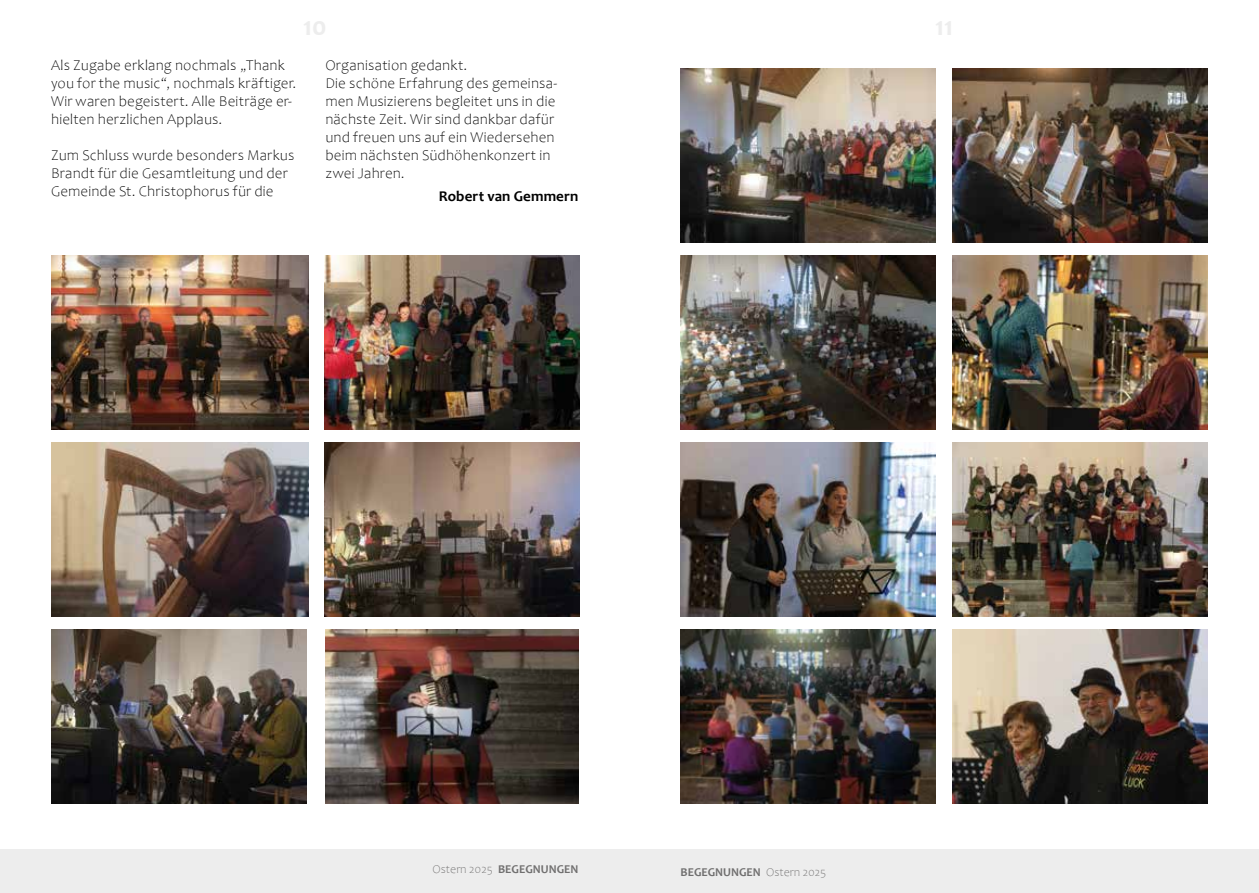
<style>
.page{position:relative;width:1259px;height:893px;background:#fff}
.page>*{position:absolute;margin:0;border:0;box-sizing:border-box;transform-origin:0 0}
.t1{font:300 15px/18px "Candara";letter-spacing:.01em;color:#000}
.t2{font:700 15px "Candara";letter-spacing:.01em;color:#000}
.t3{font:700 12px "Candara";color:#706f6f}
.s1{font-weight:300}
</style>
<div class="page">
<div style="left:0;top:850px;width:629px;height:43px;background:#ededed"></div>
<div style="left:629px;top:850px;width:630px;height:43px;background:#ededed"></div>
<img style="left:325px;top:629px;width:253px;height:175px">
<img style="left:51px;top:442px;width:257px;height:175px">
<img style="left:51px;top:255px;width:257px;height:174px">
<img style="left:324px;top:442px;width:255px;height:175px">
<img style="left:324px;top:255px;width:255px;height:174px">
<img style="left:680px;top:255px;width:255px;height:174px">
<img style="left:952px;top:442px;width:256px;height:175px">
<img style="left:680px;top:68px;width:255px;height:174px">
<img style="left:680px;top:629px;width:255px;height:175px">
<img style="left:952px;top:629px;width:256px;height:175px">
<img style="left:680px;top:442px;width:255px;height:175px">
<img style="left:952px;top:255px;width:256px;height:174px">
<img style="left:952px;top:68px;width:256px;height:174px">
<img style="left:51px;top:629px;width:256px;height:175px">
<p class="t1" style="left:51px;top:56px;width:247px">Als Zugabe erklang nochmals „Thank you for the music“, nochmals kräftiger.<br>Wir waren begeistert. Alle Beiträge er&shy;hielten herzlichen Applaus.</p>
<p class="t1" style="left:51px;top:146px;width:245px">Zum Schluss wurde besonders Markus<br>Brandt für die Gesamtleitung und der<br>Gemeinde St. Christophorus für die</p>
<p class="t1" style="left:325px;top:56px;width:233px">Organisation gedankt.<br>Die schöne Erfahrung des gemeinsa&shy;men Musizierens begleitet uns in die nächste Zeit. Wir sind dankbar dafür und freuen uns auf ein Wiedersehen beim nächsten Südhöhenkonzert in zwei Jahren.</p>
<p class="t2" style="left:439px;top:186px;width:141px">Robert van Gemmern</p>
<p class="t3" style="left:433px;top:862px;width:147px"><span class="s1">Ostern 2025</span> BEGEGNUNGEN</p>
<p class="t3" style="left:680px;top:864px;width:147px">BEGEGNUNGEN <span class="s1">Ostern 2025</span></p>
</div>
